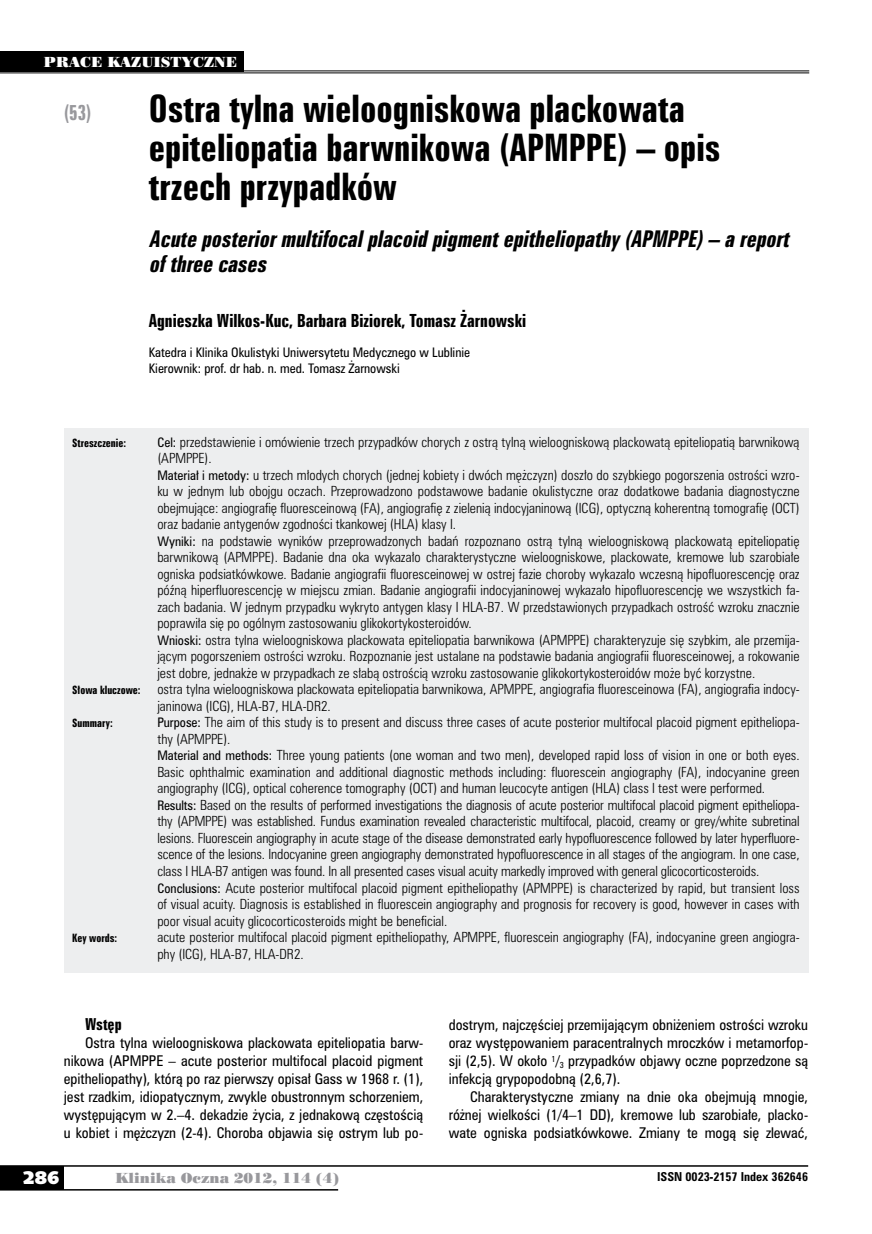
<style>
.page{position:relative;width:872px;height:1234px;background:#fff}
.page>*{position:absolute;margin:0;border:0;box-sizing:border-box;transform-origin:0 0}
.t1{font:34.5px/39px "Zurich Bd X Cn PL";color:#000}
.t2{font:italic 21px/25.5px "Zurich Bd X Cn PL";color:#000}
.t3{font:19.5px "Zurich Bd X Cn PL";color:#98989c;scale:.9 1}
.t4{font:18px "Humanst 531 U Blk PL";color:#fff}
.t5{font:16.5px "Zurich Bd X Cn PL";color:#000}
.t6{font:15px "Zurich Bd X Cn PL";color:#000}
.t7{font:13.5px/18px "Zurich Cn PL";color:#000;text-align:justify}
.t8{font:13.5px "Poster Bodoni PL";color:#98989c}
.t9{font:13.5px "Poster Bodoni PL";color:#fff}
.t10{font:12.75px/16.5px "Zurich Lt Cn PL";color:#000}
.t11{font:12px/16.5px "Zurich Cn PL";color:#000}
.t12{font:700 11.25px "Zurich Cn PL";color:#000}
.t13{font:10.5px "Zurich Bd X Cn PL";color:#000}
.s1{font-family:"Zurich Cn PL";font-size:12px}
</style>
<div class="page">
<div style="left:0;top:1165px;width:64px;height:24px;background:#000"></div>
<hr style="left:0;top:1164px;width:808px;height:2px;background:#000">
<hr style="left:0;top:1188px;width:338px;height:2px;background:#000">
<div style="left:64px;top:428px;width:744px;height:543px;background:#edeeef"></div>
<hr style="left:0;top:70px;width:809px;height:1px;background:#000">
<hr style="left:0;top:72px;width:809px;height:1px;background:#000">
<div style="left:0;top:51px;width:243px;height:20px;background:#000"></div>
<p class="t9" style="left:44px;top:53px;width:195px">PRACE KAZUISTYCZNE</p>
<h3 class="t3" style="left:64px;top:100px;width:32px">(53)</h3>
<h1 class="t1" style="left:149px;top:89px;width:573px">Ostra tylna wieloogniskowa plackowata epiteliopatia barwnikowa (APMPPE) – opis trzech przypadków</h1>
<h2 class="t2" style="left:149px;top:226px;width:646px">Acute posteriormultifocalplacoidpigmentepitheliopathy(APMPPE)– areport ofthree cases</h2>
<p class="t5" style="left:149px;top:310px;width:379px">Agnieszka Wilkos-Kuc, Barbara Biziorek, Tomasz Żarnowski</p>
<p class="t11" style="left:149px;top:343px;width:323px">Katedra i Klinika Okulistyki Uniwersytetu Medycznego w Lublinie<br>Kierownik: prof. dr hab. n. med. Tomasz Żarnowski</p>
<p class="t13" style="left:72px;top:435px;width:55px">Streszczenie:</p>
<p class="t10" style="left:157px;top:433px;width:644px"><span class="s1">Cel:</span> przedstawienie i omówienie trzech przypadków chorych z ostrą tylną wieloogniskową plackowatą epiteliopatią barwnikową (APMPPE).<br><span class="s1">Materiał i metody:</span> u trzech młodych chorych (jednej kobiety i dwóch mężczyzn) doszło do szybkiego pogorszenia ostrości wzro&shy;ku w jednym lub obojgu oczach. Przeprowadzono podstawowe badanie okulistyczne oraz dodatkowe badania diagnostyczne obejmujące: angiografię fluoresceinową (FA), angiografię z zielenią indocyjaninową (ICG), optyczną koherentną tomografię (OCT) oraz badanie antygenów zgodności tkankowej (HLA) klasy I.<br><span class="s1">Wyniki:</span> na podstawie wyników przeprowadzonych badań rozpoznano ostrą tylną wieloogniskową plackowatą epiteliopatię barwnikową (APMPPE). Badanie dna oka wykazało charakterystyczne wieloogniskowe, plackowate, kremowe lub szarobiałe ogniska podsiatkówkowe. Badanie angiografii fluoresceinowej w ostrej fazie choroby wykazało wczesną hipofluorescencję oraz późną hiperfluorescencję w miejscu zmian. Badanie angiografii indocyjaninowej wykazało hipofluorescencję we wszystkich fa&shy;zach badania. W jednym przypadku wykryto antygen klasy I HLA-B7. W przedstawionych przypadkach ostrość wzroku znacznie poprawiła się po ogólnym zastosowaniu glikokortykosteroidów.<br><span class="s1">Wnioski:</span> ostra tylna wieloogniskowa plackowata epiteliopatia barwnikowa (APMPPE) charakteryzuje się szybkim, ale przemija&shy;jącym pogorszeniem ostrości wzroku. Rozpoznanie jest ustalane na podstawie badania angiografii fluoresceinowej, a rokowanie jest dobre, jednakże w przypadkach ze słabą ostrością wzroku zastosowanie glikokortykosteroidów może być korzystne.</p>
<p class="t13" style="left:72px;top:683px;width:70px">Słowa kluczowe:</p>
<p class="t10" style="left:157px;top:681px;width:644px">ostra tylna wieloogniskowa plackowata epiteliopatia barwnikowa, APMPPE, angiografia fluoresceinowa (FA), angiografia indocy&shy;janinowa (ICG), HLA-B7, HLA-DR2.</p>
<p class="t13" style="left:72px;top:716px;width:42px">Summary:</p>
<p class="t10" style="left:157px;top:714px;width:644px"><span class="s1">Purpose:</span> The aim of this study is to present and discuss three cases of acute posterior multifocal placoid pigment epitheliopa&shy;thy (APMPPE).<br><span class="s1">Material and methods:</span> Three young patients (one woman and two men), developed rapid loss of vision in one or both eyes.<br>Basic ophthalmic examination and additional diagnostic methods including: fluorescein angiography (FA), indocyanine green angiography (ICG), optical coherence tomography (OCT) and human leucocyte antigen (HLA) class I test were performed.<br><span class="s1">Results:</span> Based on the results of performed investigations the diagnosis of acute posterior multifocal placoid pigment epitheliopa&shy;thy (APMPPE) was established. Fundus examination revealed characteristic multifocal, placoid, creamy or grey/white subretinal lesions. Fluorescein angiography in acute stage of the disease demonstrated early hypofluorescence followed by later hyperfluore&shy;scence of the lesions. Indocyanine green angiography demonstrated hypofluorescence in all stages of the angiogram. In one case, class I HLA-B7 antigen was found. In all presented cases visual acuity markedly improved with general glicocorticosteroids.<br><span class="s1">Conclusions:</span> Acute posterior multifocal placoid pigment epitheliopathy (APMPPE) is characterized by rapid, but transient loss of visual acuity. Diagnosis is established in fluorescein angiography and prognosis for recovery is good, however in cases with poor visual acuity glicocorticosteroids might be beneficial.</p>
<p class="t13" style="left:72px;top:930px;width:46px">Key words:</p>
<p class="t10" style="left:157px;top:928px;width:644px">acute posterior multifocal placoid pigment epitheliopathy, APMPPE, fluorescein angiography (FA), indocyanine green angiogra&shy;phy (ICG), HLA-B7, HLA-DR2.</p>
<p class="t6" style="left:85px;top:1014px;width:38px">Wstęp</p>
<p class="t7" style="left:64px;top:1033px;width:361px;text-indent:21px">Ostra tylna wieloogniskowa plackowata epiteliopatia barw&shy;nikowa (APMPPE – acute posterior multifocal placoid pigment epitheliopathy), którą po raz pierwszy opisał Gass w 1968 r. (1), jest rzadkim, idiopatycznym, zwykle obustronnym schorzeniem, występującym w 2.–4. dekadzie życia, z jednakową częstością u kobiet i mężczyzn (2-4). Choroba objawia się ostrym lub po-</p>
<p class="t7" style="left:449px;top:1015px;width:361px">dostrym, najczęściej przemijającym obniżeniem ostrości wzroku oraz występowaniem paracentralnych mroczków i metamorfop&shy;sji (2,5). W około <sup>1</sup>/<sub>3</sub> przypadków objawy oczne poprzedzone są infekcją grypopodobną (2,6,7).</p>
<p class="t7" style="left:449px;top:1087px;width:361px;text-indent:21px">Charakterystyczne zmiany na dnie oka obejmują mnogie, różnej wielkości (1/4–1 DD), kremowe lub szarobiałe, placko&shy;wate ogniska podsiatkówkowe. Zmiany te mogą się zlewać,</p>
<h3 class="t4" style="left:23px;top:1165px;width:38px">286</h3>
<p class="t8" style="left:115px;top:1168px;width:225px">Klinika Oczna 2012, 114 (4)</p>
<p class="t12" style="left:657px;top:1168px;width:152px">ISSN 0023-2157 Index 362646</p>
</div>
